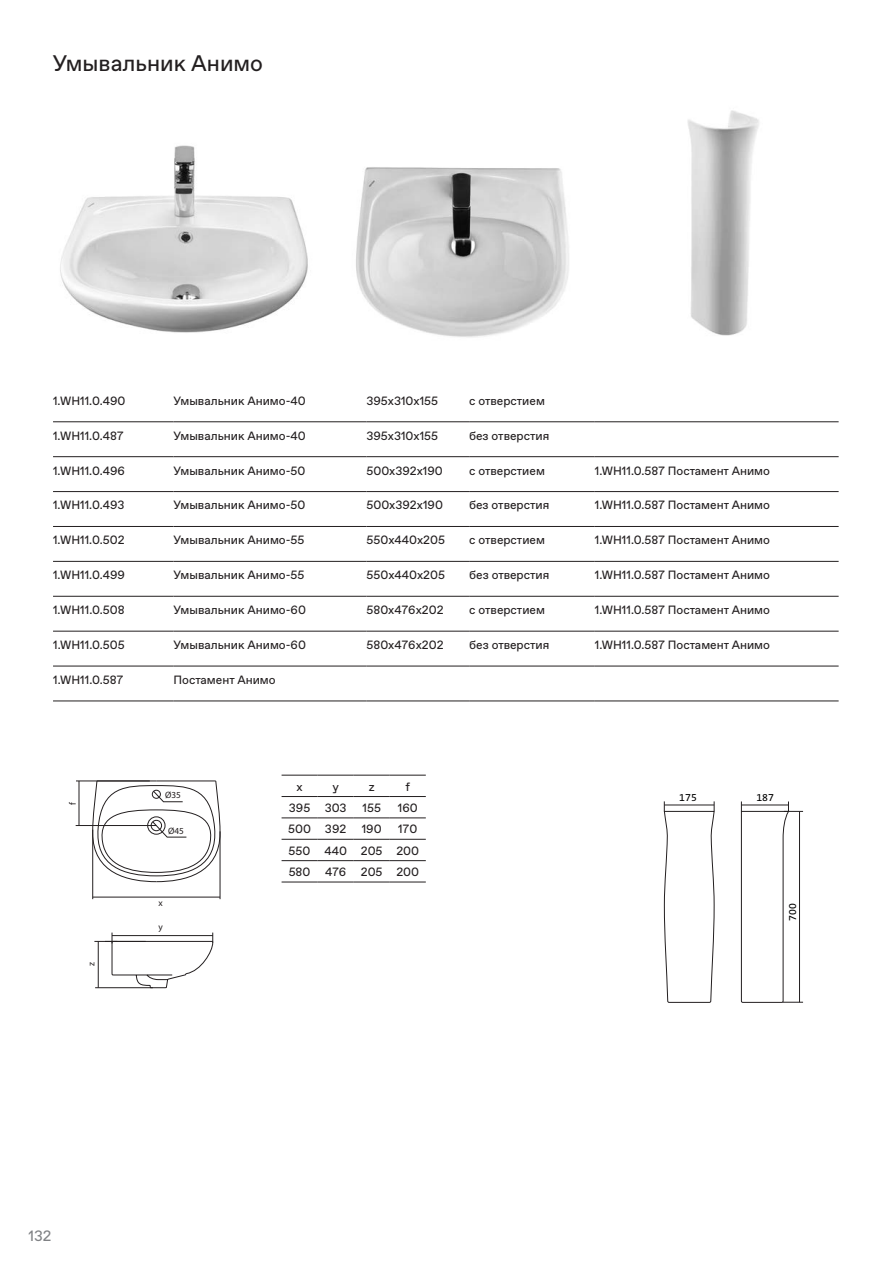
<style>
.page{position:relative;width:891px;height:1261px;background:#fff}
.page>*{position:absolute;margin:0;border:0;box-sizing:border-box;transform-origin:0 0}
.t1{font:22.5px "Favorit Pro";color:#231f20}
.t2{font:15px "Favorit Pro";color:#808285}
.t3{font:12px/21.3px "Favorit Pro";color:#231f20}
.t4{font:10.65px "The Sans OT Marco";color:#000}
.t5{font:9.3px "Myriad Pro";color:#231f20}
.t6{font:6.3px "Myriad Pro";color:#231f20}
</style>
<div class="page">
<img style="left:60px;top:145px;width:248px;height:188px">
<hr style="left:53px;top:421px;width:120px;height:1px;background:#231f20">
<hr style="left:173px;top:421px;width:193px;height:1px;background:#231f20">
<hr style="left:366px;top:421px;width:103px;height:1px;background:#231f20">
<hr style="left:469px;top:421px;width:125px;height:1px;background:#231f20">
<hr style="left:594px;top:421px;width:244px;height:1px;background:#231f20">
<hr style="left:53px;top:456px;width:120px;height:1px;background:#231f20">
<hr style="left:173px;top:456px;width:193px;height:1px;background:#231f20">
<hr style="left:366px;top:456px;width:103px;height:1px;background:#231f20">
<hr style="left:469px;top:456px;width:125px;height:1px;background:#231f20">
<hr style="left:594px;top:456px;width:244px;height:1px;background:#231f20">
<hr style="left:53px;top:491px;width:120px;height:1px;background:#231f20">
<hr style="left:53px;top:526px;width:120px;height:1px;background:#231f20">
<hr style="left:53px;top:561px;width:120px;height:1px;background:#231f20">
<hr style="left:53px;top:595px;width:120px;height:1px;background:#231f20">
<hr style="left:53px;top:630px;width:120px;height:1px;background:#231f20">
<hr style="left:53px;top:665px;width:120px;height:1px;background:#231f20">
<hr style="left:53px;top:700px;width:120px;height:1px;background:#231f20">
<hr style="left:173px;top:491px;width:193px;height:1px;background:#231f20">
<hr style="left:173px;top:526px;width:193px;height:1px;background:#231f20">
<hr style="left:173px;top:561px;width:193px;height:1px;background:#231f20">
<hr style="left:173px;top:595px;width:193px;height:1px;background:#231f20">
<hr style="left:173px;top:630px;width:193px;height:1px;background:#231f20">
<hr style="left:173px;top:665px;width:193px;height:1px;background:#231f20">
<hr style="left:173px;top:700px;width:193px;height:1px;background:#231f20">
<hr style="left:366px;top:491px;width:103px;height:1px;background:#231f20">
<hr style="left:366px;top:526px;width:103px;height:1px;background:#231f20">
<hr style="left:366px;top:561px;width:103px;height:1px;background:#231f20">
<hr style="left:366px;top:595px;width:103px;height:1px;background:#231f20">
<hr style="left:366px;top:630px;width:103px;height:1px;background:#231f20">
<hr style="left:366px;top:665px;width:103px;height:1px;background:#231f20">
<hr style="left:366px;top:700px;width:103px;height:1px;background:#231f20">
<hr style="left:469px;top:491px;width:125px;height:1px;background:#231f20">
<hr style="left:469px;top:526px;width:125px;height:1px;background:#231f20">
<hr style="left:469px;top:561px;width:125px;height:1px;background:#231f20">
<hr style="left:469px;top:595px;width:125px;height:1px;background:#231f20">
<hr style="left:469px;top:630px;width:125px;height:1px;background:#231f20">
<hr style="left:469px;top:665px;width:125px;height:1px;background:#231f20">
<hr style="left:469px;top:700px;width:125px;height:1px;background:#231f20">
<hr style="left:594px;top:491px;width:244px;height:1px;background:#231f20">
<hr style="left:594px;top:526px;width:244px;height:1px;background:#231f20">
<hr style="left:594px;top:561px;width:244px;height:1px;background:#231f20">
<hr style="left:594px;top:595px;width:244px;height:1px;background:#231f20">
<hr style="left:594px;top:630px;width:244px;height:1px;background:#231f20">
<hr style="left:594px;top:665px;width:244px;height:1px;background:#231f20">
<hr style="left:594px;top:700px;width:244px;height:1px;background:#231f20">
<img style="left:356px;top:167px;width:213px;height:170px">
<img style="left:687px;top:110px;width:72px;height:226px">
<svg style="left:740px;top:801px;width:62px;height:201px"></svg>
<svg style="left:663px;top:801px;width:51px;height:201px"></svg>
<svg style="left:105px;top:932px;width:108px;height:56px"></svg>
<hr style="left:98px;top:941px;width:1px;height:46px;background:#231f20">
<hr style="left:94px;top:941px;width:52px;height:1px;background:#231f20">
<hr style="left:95px;top:987px;width:58px;height:1px;background:#231f20">
<hr style="left:93px;top:896px;width:127px;height:1px;background:#231f20">
<hr style="left:92px;top:829px;width:1px;height:70px;background:#231f20">
<hr style="left:220px;top:831px;width:1px;height:68px;background:#231f20">
<svg style="left:92px;top:780px;width:129px;height:102px"></svg>
<hr style="left:76px;top:780px;width:74px;height:1px;background:#231f20">
<hr style="left:79px;top:780px;width:1px;height:45px;background:#231f20">
<hr style="left:76px;top:825px;width:80px;height:1px;background:#231f20">
<hr style="left:281px;top:774px;width:36px;height:1px;background:#231f20">
<hr style="left:317px;top:774px;width:36px;height:1px;background:#231f20">
<hr style="left:353px;top:774px;width:36px;height:1px;background:#231f20">
<hr style="left:389px;top:774px;width:36px;height:1px;background:#231f20">
<hr style="left:281px;top:796px;width:36px;height:1px;background:#231f20">
<hr style="left:317px;top:796px;width:36px;height:1px;background:#231f20">
<hr style="left:353px;top:796px;width:36px;height:1px;background:#231f20">
<hr style="left:389px;top:796px;width:36px;height:1px;background:#231f20">
<hr style="left:281px;top:817px;width:36px;height:1px;background:#231f20">
<hr style="left:317px;top:817px;width:36px;height:1px;background:#231f20">
<hr style="left:353px;top:817px;width:36px;height:1px;background:#231f20">
<hr style="left:389px;top:817px;width:36px;height:1px;background:#231f20">
<hr style="left:281px;top:838px;width:36px;height:1px;background:#231f20">
<hr style="left:317px;top:838px;width:36px;height:1px;background:#231f20">
<hr style="left:353px;top:838px;width:36px;height:1px;background:#231f20">
<hr style="left:389px;top:838px;width:36px;height:1px;background:#231f20">
<hr style="left:281px;top:860px;width:36px;height:1px;background:#231f20">
<hr style="left:317px;top:860px;width:36px;height:1px;background:#231f20">
<hr style="left:353px;top:860px;width:36px;height:1px;background:#231f20">
<hr style="left:389px;top:860px;width:36px;height:1px;background:#231f20">
<hr style="left:281px;top:881px;width:36px;height:1px;background:#231f20">
<hr style="left:317px;top:881px;width:36px;height:1px;background:#231f20">
<hr style="left:353px;top:881px;width:36px;height:1px;background:#231f20">
<hr style="left:389px;top:881px;width:36px;height:1px;background:#231f20">
<h1 class="t1" style="left:53px;top:48px;width:212px">Умывальник Анимо</h1>
<p class="t3" style="left:53px;top:389px;width:74px">1.WH11.0.490</p>
<p class="t3" style="left:173px;top:389px;width:134px">Умывальник Анимо-40</p>
<p class="t3" style="left:366px;top:389px;width:73px">395х310х155</p>
<p class="t3" style="left:469px;top:389px;width:77px">с отверстием</p>
<p class="t3" style="left:53px;top:424px;width:72px">1.WH11.0.487</p>
<p class="t3" style="left:173px;top:424px;width:134px">Умывальник Анимо-40</p>
<p class="t3" style="left:366px;top:424px;width:73px">395х310х155</p>
<p class="t3" style="left:469px;top:424px;width:82px">без отверстия</p>
<p class="t3" style="left:53px;top:459px;width:73px">1.WH11.0.496</p>
<p class="t3" style="left:173px;top:459px;width:133px">Умывальник Анимо-50</p>
<p class="t3" style="left:366px;top:459px;width:78px">500х392х190</p>
<p class="t3" style="left:469px;top:459px;width:77px">с отверстием</p>
<p class="t3" style="left:594px;top:459px;width:177px">1.WH11.0.587 Постамент Анимо</p>
<p class="t3" style="left:53px;top:494px;width:73px">1.WH11.0.493</p>
<p class="t3" style="left:173px;top:494px;width:133px">Умывальник Анимо-50</p>
<p class="t3" style="left:366px;top:494px;width:78px">500х392х190</p>
<p class="t3" style="left:469px;top:494px;width:82px">без отверстия</p>
<p class="t3" style="left:594px;top:494px;width:177px">1.WH11.0.587 Постамент Анимо</p>
<p class="t3" style="left:53px;top:529px;width:73px">1.WH11.0.502</p>
<p class="t3" style="left:173px;top:529px;width:132px">Умывальник Анимо-55</p>
<p class="t3" style="left:366px;top:529px;width:80px">550х440х205</p>
<p class="t3" style="left:469px;top:529px;width:77px">с отверстием</p>
<p class="t3" style="left:594px;top:529px;width:177px">1.WH11.0.587 Постамент Анимо</p>
<p class="t3" style="left:53px;top:564px;width:73px">1.WH11.0.499</p>
<p class="t3" style="left:173px;top:564px;width:132px">Умывальник Анимо-55</p>
<p class="t3" style="left:366px;top:564px;width:80px">550х440х205</p>
<p class="t3" style="left:469px;top:564px;width:82px">без отверстия</p>
<p class="t3" style="left:594px;top:564px;width:177px">1.WH11.0.587 Постамент Анимо</p>
<p class="t3" style="left:53px;top:599px;width:73px">1.WH11.0.508</p>
<p class="t3" style="left:173px;top:599px;width:134px">Умывальник Анимо-60</p>
<p class="t3" style="left:366px;top:599px;width:79px">580х476х202</p>
<p class="t3" style="left:469px;top:599px;width:77px">с отверстием</p>
<p class="t3" style="left:594px;top:599px;width:177px">1.WH11.0.587 Постамент Анимо</p>
<p class="t3" style="left:53px;top:634px;width:73px">1.WH11.0.505</p>
<p class="t3" style="left:173px;top:634px;width:134px">Умывальник Анимо-60</p>
<p class="t3" style="left:366px;top:634px;width:79px">580х476х202</p>
<p class="t3" style="left:469px;top:634px;width:82px">без отверстия</p>
<p class="t3" style="left:594px;top:634px;width:177px">1.WH11.0.587 Постамент Анимо</p>
<p class="t3" style="left:53px;top:668px;width:72px">1.WH11.0.587</p>
<p class="t3" style="left:173px;top:668px;width:104px">Постамент Анимо</p>
<p class="t5" style="left:67px;top:805px;width:5px;rotate:-90deg">f</p>
<p class="t5" style="left:85px;top:965px;width:5px;rotate:-90deg">z</p>
<p class="t5" style="left:165px;top:789px;width:17px">Ø35</p>
<p class="t5" style="left:168px;top:825px;width:17px">Ø45</p>
<p class="t5" style="left:158px;top:897px;width:6px">х</p>
<p class="t5" style="left:158px;top:920px;width:6px">y</p>
<p class="t3" style="left:296px;top:775px;width:8px">х</p>
<p class="t3" style="left:332px;top:775px;width:8px">y</p>
<p class="t3" style="left:368px;top:775px;width:7px">z</p>
<p class="t3" style="left:405px;top:775px;width:6px">f</p>
<p class="t3" style="left:289px;top:796px;width:59px">395 303</p>
<p class="t3" style="left:362px;top:796px;width:20px">155</p>
<p class="t3" style="left:397px;top:796px;width:21px">160</p>
<p class="t3" style="left:288px;top:818px;width:60px">500 392</p>
<p class="t3" style="left:361px;top:818px;width:21px">190</p>
<p class="t6" style="left:291px;top:804px;width:33px">500 400 190</p>
<p class="t6" style="left:291px;top:819px;width:33px">590 480 200</p>
<p class="t3" style="left:288px;top:818px;width:132px;text-indent:110px">170<br>550 440 205 200<br>580 476 205 200</p>
<p class="t4" style="left:679px;top:790px;width:19px">175</p>
<p class="t4" style="left:756px;top:790px;width:19px">187</p>
<p class="t4" style="left:785px;top:920px;width:19px;rotate:-90deg">700</p>
<p class="t2" style="left:28px;top:1225px;width:25px">132</p>
</div>
